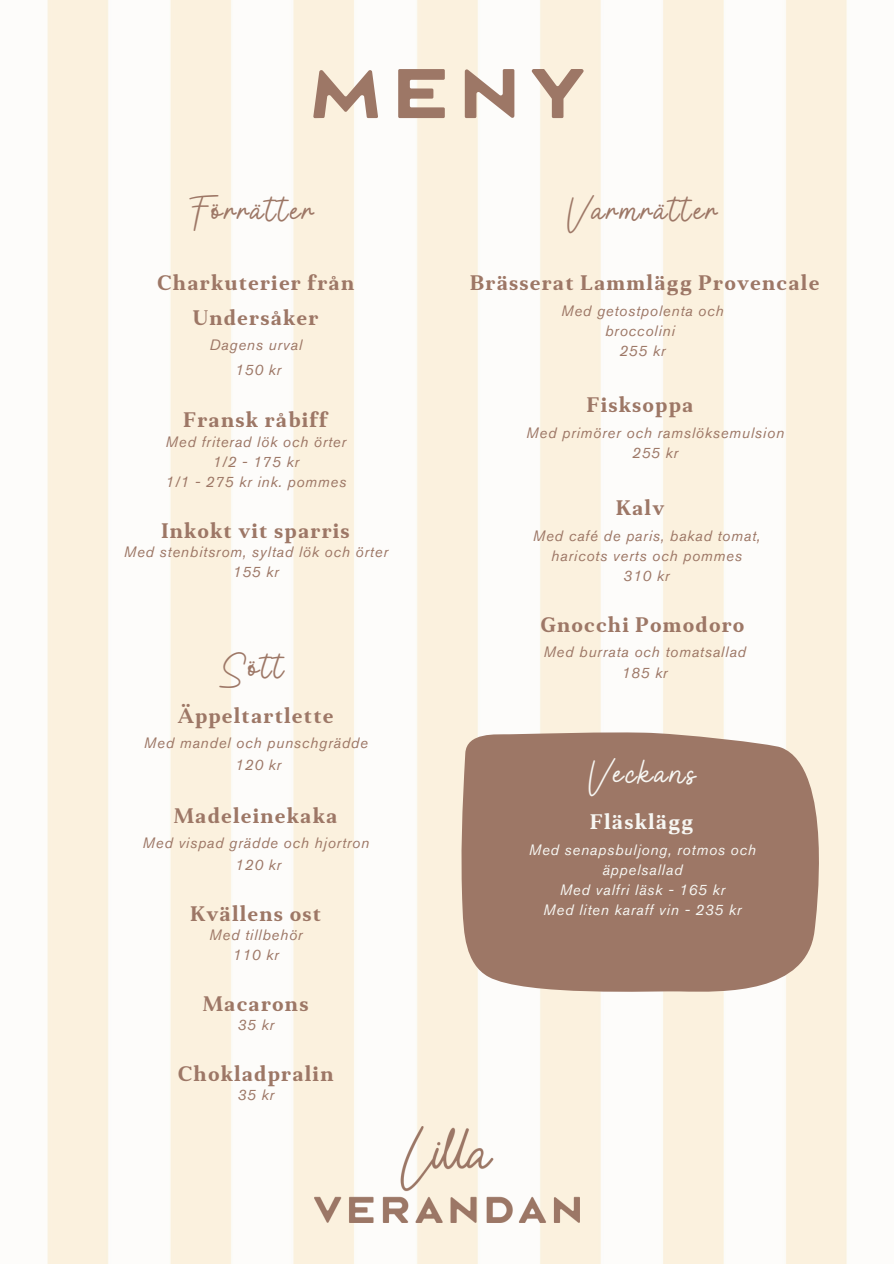
<style>
.page{position:relative;width:894px;height:1264px;background:#fff}
.page>*{position:absolute;margin:0;border:0;box-sizing:border-box;transform-origin:0 0}
.t1{font:62.55px "Luck Flag";color:#9d7766}
.t2{font:43.5px "Bellenia Love";letter-spacing:.05em;color:#9d7766}
.t3{font:43.5px "Bellenia Love";letter-spacing:.05em;color:#f7f7f3}
.t4{font:700 21px/35px "Anglecia Pro Text W01";letter-spacing:.05em;color:#9d7766;text-align:center}
.t5{font:700 21px "Anglecia Pro Text W01";letter-spacing:.05em;color:#f7f7f3}
.t6{font:italic 15px/20.2px "Akzidenz Grotesk Pro";letter-spacing:.05em;color:#9d7766;text-align:center}
.t7{font:italic 15px/20.2px "Akzidenz Grotesk Pro";letter-spacing:.05em;color:#f7f7f3;text-align:center}
</style>
<div class="page">
<img style="left:47px;top:0;width:800px;height:1263px">
<img style="left:314px;top:1126px;width:265px;height:96px">
<div style="left:461px;top:732px;width:357px;height:259px;background:#9d7766"></div>
<p class="t1" style="left:303px;top:60px;width:288px">MENY</p>
<h1 class="t2" style="left:189px;top:193px;width:126px">Förrätter</h1>
<p class="t4" style="left:157px;top:264px;width:199px">Charkuterier från<br>Undersåker</p>
<p class="t6" style="left:209px;top:333px;width:94px;line-height:24.8px">Dagens urval<br>150 kr</p>
<p class="t4" style="left:183px;top:402px;width:146px">Fransk råbiff</p>
<h4 class="t6" style="left:165px;top:432px;width:182px">Med friterad lök och örter</h4>
<p class="t6" style="left:213px;top:453px;width:88px">1/2 - 175 kr</p>
<p class="t6" style="left:165px;top:473px;width:182px">1/1 - 275 kr ink. pommes</p>
<p class="t4" style="left:161px;top:512px;width:190px">Inkokt vit sparris</p>
<p class="t6" style="left:124px;top:543px;width:266px">Med stenbitsrom, syltad lök och örter</p>
<p class="t6" style="left:233px;top:563px;width:47px">155 kr</p>
<p class="t2" style="left:219px;top:650px;width:66px">Sött</p>
<p class="t4" style="left:178px;top:697px;width:157px">Äppeltartlette</p>
<p class="t6" style="left:144px;top:733px;width:225px">Med mandel och punschgrädde</p>
<p class="t6" style="left:235px;top:756px;width:47px">120 kr</p>
<p class="t4" style="left:174px;top:797px;width:165px">Madeleinekaka</p>
<p class="t6" style="left:142px;top:834px;width:228px">Med vispad grädde och hjortron</p>
<p class="t6" style="left:235px;top:856px;width:47px">120 kr</p>
<p class="t4" style="left:190px;top:895px;width:132px">Kvällens ost</p>
<p class="t6" style="left:209px;top:926px;width:95px">Med tillbehör</p>
<p class="t6" style="left:233px;top:946px;width:47px">110 kr</p>
<p class="t4" style="left:203px;top:985px;width:107px">Macarons</p>
<p class="t6" style="left:237px;top:1016px;width:38px">35 kr</p>
<p class="t4" style="left:178px;top:1055px;width:157px">Chokladpralin</p>
<p class="t6" style="left:237px;top:1086px;width:38px">35 kr</p>
<p class="t2" style="left:567px;top:193px;width:151px">Varmrätter</p>
<p class="t4" style="left:470px;top:264px;width:351px">Brässerat Lammlägg Provencale</p>
<p class="t6" style="left:561px;top:302px;width:164px">Med getostpolenta och broccolini</p>
<p class="t6" style="left:619px;top:342px;width:47px">255 kr</p>
<p class="t4" style="left:586px;top:386px;width:108px">Fisksoppa</p>
<p class="t6" style="left:526px;top:424px;width:259px">Med primörer och ramslöksemulsion</p>
<p class="t6" style="left:632px;top:444px;width:47px">255 kr</p>
<h4 class="t4" style="left:616px;top:489px;width:50px">Kalv</h4>
<p class="t6" style="left:532px;top:527px;width:229px">Med café de paris, bakad tomat, haricots verts och pommes</p>
<p class="t6" style="left:623px;top:567px;width:47px">310 kr</p>
<p class="t4" style="left:540px;top:606px;width:205px">Gnocchi Pomodoro</p>
<p class="t6" style="left:543px;top:643px;width:204px">Med burrata och tomatsallad</p>
<p class="t6" style="left:621px;top:663px;width:47px">185 kr</p>
<p class="t3" style="left:588px;top:756px;width:109px">Veckans</p>
<p class="t5" style="left:590px;top:807px;width:105px">Fläsklägg</p>
<h4 class="t7" style="left:528px;top:840px;width:229px">Med senapsbuljong, rotmos och äppelsallad</h4>
<p class="t7" style="left:559px;top:881px;width:167px">Med valfri läsk - 165 kr</p>
<p class="t7" style="left:543px;top:901px;width:200px">Med liten karaff vin - 235 kr</p>
</div>
